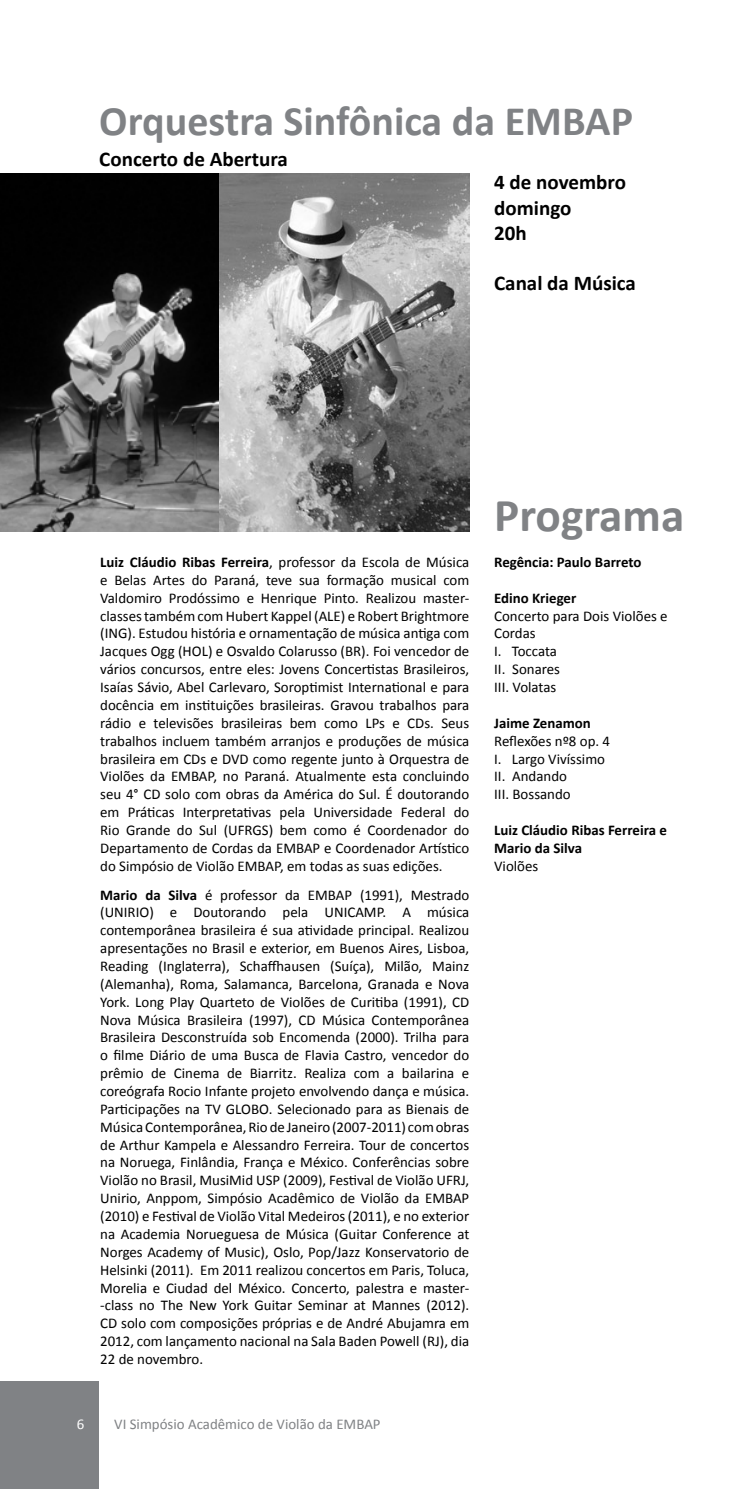
<style>
.page{position:relative;width:745px;height:1489px;background:#fff}
.page>*{position:absolute;margin:0;border:0;box-sizing:border-box;transform-origin:0 0}
.t1{font:700 47.25px "Calibri";color:#808285}
.t2{font:700 42px "Calibri";color:#808285}
.t3{font:700 21px/25.2px "Calibri";color:#000}
.t4{font:14.88px/17.8px "Calibri";color:#000;text-align:justify}
.t5{font:700 14.88px/17.8px "Calibri";color:#000}
.t6{font:14.88px "Calibri";color:#808285}
.t7{font:14.88px "Calibri";color:#fff}
.s1{font-weight:700}
</style>
<div class="page">
<div style="left:0;top:1380px;width:99px;height:108px;background:#808285"></div>
<img style="left:218px;top:174px;width:251px;height:357px">
<img style="left:0;top:174px;width:218px;height:357px">
<h2 class="t2" style="left:99px;top:94px;width:535px">Orquestra Sinfônica da EMBAP</h2>
<h3 class="t3" style="left:99px;top:146px;width:190px">Concerto de Abertura</h3>
<h3 class="t3" style="left:494px;top:170px;width:133px">4 de novembro domingo<br>20h</h3>
<h3 class="t3" style="left:494px;top:271px;width:143px">Canal da Música</h3>
<p class="t4" style="left:100px;top:553px;width:370px"><span class="s1">Luiz Cláudio Ribas Ferreira</span>, professor da Escola de Música e Belas Artes do Paraná, teve sua formação musical com Valdomiro Prodóssimo e Henrique Pinto. Realizou master&shy;classes também com Hubert Kappel (ALE) e Robert Brightmore (ING). Estudou história e ornamentação de música antiga com Jacques Ogg (HOL) e Osvaldo Colarusso (BR). Foi vencedor de vários concursos, entre eles: Jovens Concertistas Brasileiros, Isaías Sávio, Abel Carlevaro, Soroptimist International e para docência em instituições brasileiras. Gravou trabalhos para rádio e televisões brasileiras bem como LPs e CDs. Seus trabalhos incluem também arranjos e produções de música brasileira em CDs e DVD como regente junto à Orquestra de Violões da EMBAP, no Paraná. Atualmente esta concluindo seu 4° CD solo com obras da América do Sul. É doutorando em Práticas Interpretativas pela Universidade Federal do Rio Grande do Sul (UFRGS) bem como é Coordenador do Departamento de Cordas da EMBAP e Coordenador Artístico do Simpósio de Violão EMBAP, em todas as suas edições.</p>
<p class="t4" style="left:100px;top:885px;width:370px"><span class="s1">Mario da Silva</span> é professor da EMBAP (1991), Mestrado (UNIRIO) e Doutorando pela UNICAMP. A música contemporânea brasileira é sua atividade principal. Realizou apresentações no Brasil e exterior, em Buenos Aires, Lisboa, Reading (Inglaterra), Schaffhausen (Suíça), Milão, Mainz (Alemanha), Roma, Salamanca, Barcelona, Granada e Nova York. Long Play Quarteto de Violões de Curitiba (1991), CD Nova Música Brasileira (1997), CD Música Contemporânea Brasileira Desconstruída sob Encomenda (2000). Trilha para o filme Diário de uma Busca de Flavia Castro, vencedor do prêmio de Cinema de Biarritz. Realiza com a bailarina e coreógrafa Rocio Infante projeto envolvendo dança e música.<br>Participações na TV GLOBO. Selecionado para as Bienais de Música Contemporânea, Rio de Janeiro (2007-2011) com obras de Arthur Kampela e Alessandro Ferreira. Tour de concertos na Noruega, Finlândia, França e México. Conferências sobre Violão no Brasil, MusiMid USP (2009), Festival de Violão UFRJ, Unirio, Anppom, Simpósio Acadêmico de Violão da EMBAP (2010) e Festival de Violão Vital Medeiros (2011), e no exterior na Academia Norueguesa de Música (Guitar Conference at Norges Academy of Music), Oslo, Pop/Jazz Konservatorio de Helsinki (2011). Em 2011 realizou concertos em Paris, Toluca, Morelia e Ciudad del México. Concerto, palestra e master--class no The New York Guitar Seminar at Mannes (2012).<br>CD solo com composições próprias e de André Abujamra em 2012, com lançamento nacional na Sala Baden Powell (RJ), dia 22 de novembro.</p>
<p class="t7" style="left:77px;top:1414px;width:9px">6</p>
<p class="t6" style="left:114px;top:1414px;width:268px">VI Simpósio Acadêmico de Violão da EMBAP</p>
<h1 class="t1" style="left:494px;top:485px;width:191px">Programa</h1>
<p class="t5" style="left:494px;top:553px;width:149px">Regência: Paulo Barreto</p>
<p class="t5" style="left:494px;top:589px;width:84px">Edino Krieger</p>
<p class="t4" style="left:494px;top:606px;width:175px;text-align:left">Concerto para Dois Violões e<br>Cordas<br>I. Toccata<br>II. Sonares<br>III. Volatas</p>
<p class="t5" style="left:494px;top:714px;width:98px">Jaime Zenamon</p>
<p class="t4" style="left:494px;top:731px;width:117px;text-align:left">Reflexões nº8 op. 4<br>I. Largo Vivíssimo<br>II. Andando<br>III. Bossando</p>
<p class="t5" style="left:494px;top:821px;width:174px">Luiz Cláudio Ribas Ferreira e<br>Mario da Silva</p>
<p class="t4" style="left:494px;top:856px;width:46px">Violões</p>
</div>
